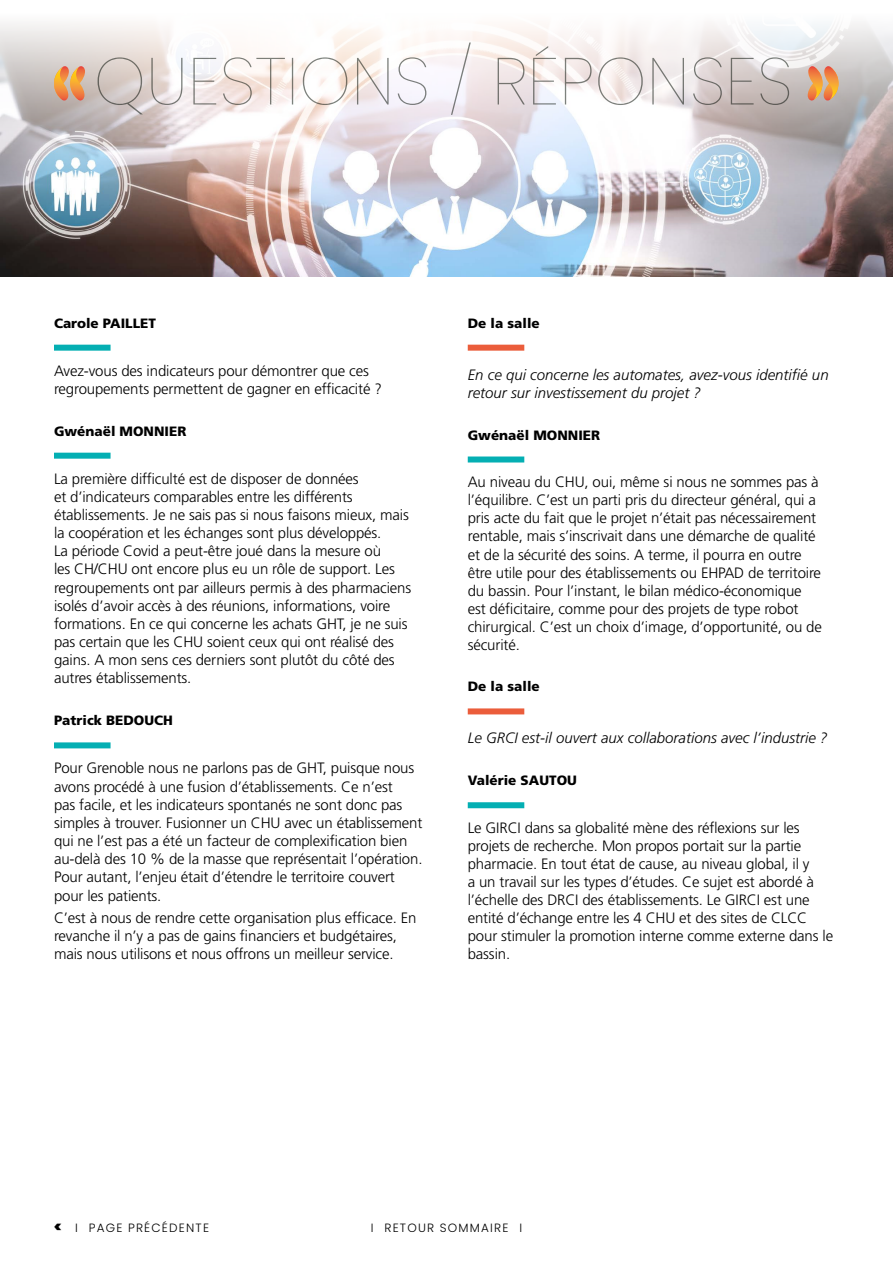
<style>
.page{position:relative;width:893px;height:1263px;background:#fff}
.page>*{position:absolute;margin:0;border:0;box-sizing:border-box;transform-origin:0 0}
.t1{font:300 15px/18.1px "Frutiger LT Std";letter-spacing:-.01em;color:#000}
.t2{font:italic 300 15px/18px "Frutiger LT Std";color:#000}
.t3{font:900 13.5px "Frutiger LT Std";color:#000}
.t4{font:300 12px "Poppins";letter-spacing:.1em;color:#000}
.s1{font-weight:900;font-size:15px}
</style>
<div class="page">
<div style="left:54px;top:345px;width:57px;height:6px;background:#04afb3"></div>
<div style="left:54px;top:453px;width:57px;height:6px;background:#04afb3"></div>
<div style="left:54px;top:742px;width:57px;height:6px;background:#04afb3"></div>
<div style="left:468px;top:345px;width:56px;height:6px;background:#eb5d3b"></div>
<div style="left:468px;top:456px;width:56px;height:6px;background:#04afb3"></div>
<div style="left:468px;top:708px;width:56px;height:6px;background:#eb5d3b"></div>
<div style="left:468px;top:802px;width:56px;height:6px;background:#04afb3"></div>
<img style="left:0;top:23px;width:893px;height:254px">
<svg style="left:808px;top:66px;width:31px;height:35px"></svg>
<svg style="left:54px;top:66px;width:31px;height:36px"></svg>
<svg style="left:98px;top:43px;width:691px;height:72px"></svg>
<p class="t3" style="left:54px;top:315px;width:103px">Carole PAILLET</p>
<p class="t1" style="left:54px;top:362px;width:329px">Avez-vous des indicateurs pour démontrer que ces regroupements permettent de gagner en efficacité ?</p>
<p class="t3" style="left:54px;top:423px;width:134px">Gwénaël MONNIER</p>
<p class="t1" style="left:54px;top:470px;width:359px">La première difficulté est de disposer de données<br>et d’indicateurs comparables entre les différents établissements. Je ne sais pas si nous faisons mieux, mais la coopération et les échanges sont plus développés.<br>La période Covid a peut-être joué dans la mesure où<br>les CH/CHU ont encore plus eu un rôle de support. Les regroupements ont par ailleurs permis à des pharmaciens isolés d’avoir accès à des réunions, informations, voire formations. En ce qui concerne les achats GHT, je ne suis pas certain que les CHU soient ceux qui ont réalisé des gains. A mon sens ces derniers sont plutôt du côté des autres établissements.</p>
<p class="t3" style="left:54px;top:712px;width:120px">Patrick BEDOUCH</p>
<p class="t1" style="left:54px;top:759px;width:370px">Pour Grenoble nous ne parlons pas de GHT, puisque nous avons procédé à une fusion d’établissements. Ce n’est<br>pas facile, et les indicateurs spontanés ne sont donc pas simples à trouver. Fusionner un CHU avec un établissement qui ne l’est pas a été un facteur de complexification bien au-delà des 10 % de la masse que représentait l’opération.<br>Pour autant, l’enjeu était d’étendre le territoire couvert pour les patients.</p>
<p class="t1" style="left:54px;top:909px;width:364px">C’est à nous de rendre cette organisation plus efficace. En revanche il n’y a pas de gains financiers et budgétaires, mais nous utilisons et nous offrons un meilleur service.</p>
<p class="t3" style="left:468px;top:315px;width:74px">De la salle</p>
<p class="t2" style="left:468px;top:366px;width:362px">En ce qui concerne les automates, avez-vous identifié un retour sur investissement du projet ?</p>
<p class="t3" style="left:468px;top:427px;width:134px">Gwénaël MONNIER</p>
<p class="t1" style="left:468px;top:473px;width:356px">Au niveau du CHU, oui, même si nous ne sommes pas à l’équilibre. C’est un parti pris du directeur général, qui a pris acte du fait que le projet n’était pas nécessairement rentable, mais s’inscrivait dans une démarche de qualité et de la sécurité des soins. A terme, il pourra en outre être utile pour des établissements ou EHPAD de territoire du bassin. Pour l’instant, le bilan médico-économique est déficitaire, comme pour des projets de type robot chirurgical. C’est un choix d’image, d’opportunité, ou de sécurité.</p>
<p class="t3" style="left:468px;top:678px;width:74px">De la salle</p>
<p class="t2" style="left:468px;top:729px;width:362px">Le GRCI est-il ouvert aux collaborations avec l’industrie ?</p>
<p class="t3" style="left:468px;top:772px;width:111px">Valérie SAUTOU</p>
<p class="t1" style="left:468px;top:819px;width:367px">Le GIRCI dans sa globalité mène des réflexions sur les projets de recherche. Mon propos portait sur la partie pharmacie. En tout état de cause, au niveau global, il y<br>a un travail sur les types d’études. Ce sujet est abordé à l’échelle des DRCI des établissements. Le GIRCI est une entité d’échange entre les 4 CHU et des sites de CLCC pour stimuler la promotion interne comme externe dans le bassin.</p>
<p class="t4" style="left:54px;top:1221px;width:157px"><span class="s1">&lt;</span> I PAGE PRÉCÉDENTE</p>
<p class="t4" style="left:371px;top:1221px;width:153px">I RETOUR SOMMAIRE I</p>
</div>
